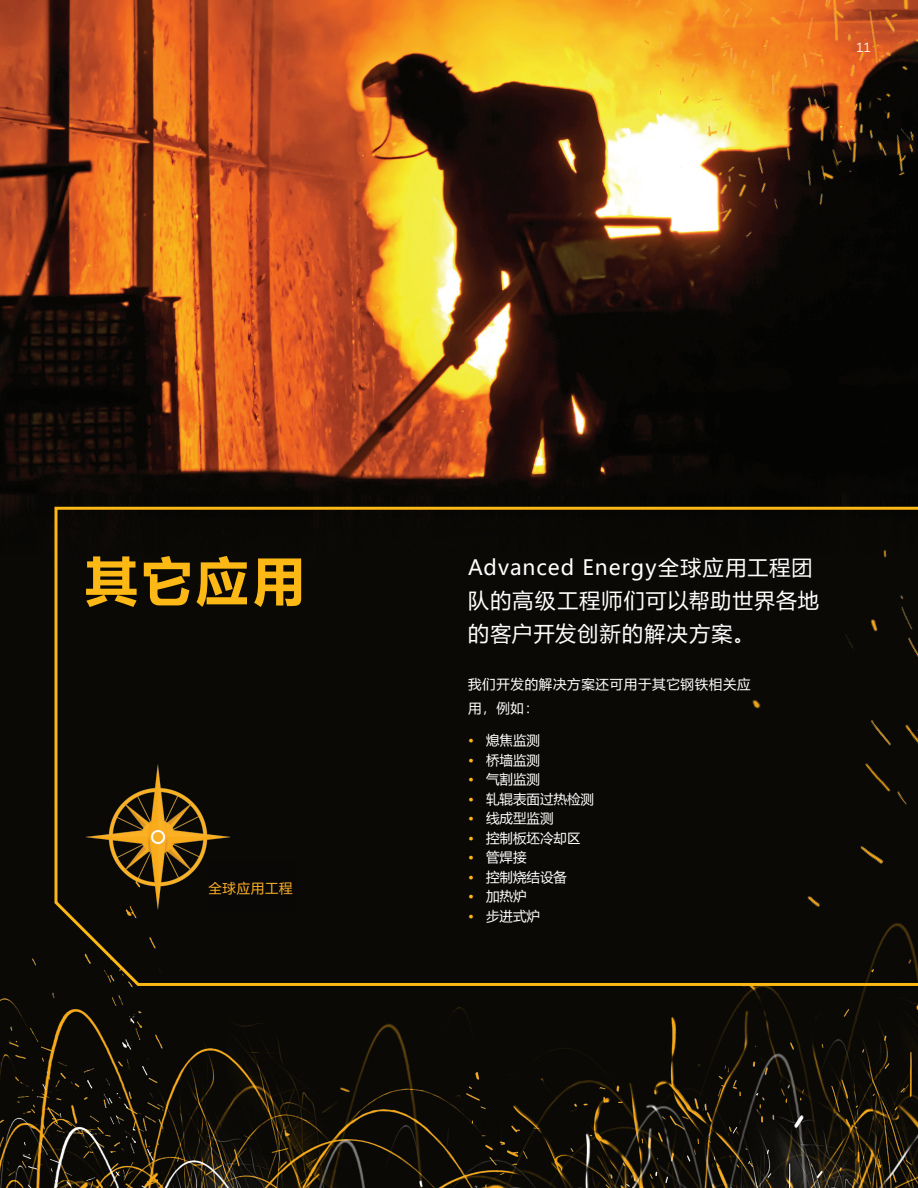
<style>
.page{position:relative;width:918px;height:1188px;background:#fff}
.page>*{position:absolute;margin:0;border:0;box-sizing:border-box;transform-origin:0 0}
.t1{font:700 52.5px "Microsoft Ya Hei";color:#fcb814}
.CH_BC___Table_copy{font:21px/33px "Microsoft Ya Hei";letter-spacing:.05em;color:#fff}
.CH_Paragraph_Style{font:13.5px "Microsoft Ya Hei";color:#fff}
.CH_Paragraph_Style-2{font:13.5px/24px "Microsoft Ya Hei";letter-spacing:.05em;color:#fff}
.Paragraph_Text{font:13.5px "Messina Sans";letter-spacing:.01em;color:#fcb814}
.CH_Paragraph_Style-3{font:13.5px "Microsoft Ya Hei";letter-spacing:.05em;color:#fbb024}
.Paragraph_Text-2{font:13.5px "Messina Sans";color:#fff}
.s1{color:#fcb814}
</style>
<div class="page">
<img style="left:0;top:0;width:918px;height:875px">
<div style="left:0;top:875px;width:918px;height:131px;background:#0a0906"></div>
<div style="left:53px;top:505px;width:865px;height:482px;background:#0a0906"></div>
<img style="left:618px;top:0;width:300px;height:255px">
<div style="left:690px;top:509px;width:228px;height:415px;background:#0a0906"></div>
<img style="left:85px;top:765px;width:145px;height:145px">
<img style="left:0;top:1006px;width:918px;height:182px">
<div style="left:208px;top:862px;width:89px;height:51px;background:#0a0806"></div>
<p class="Paragraph_Text-2" style="left:856px;top:40px;width:17px">11</p>
<p class="t1" style="left:85px;top:544px;width:222px">其它应用</p>
<p class="CH_Paragraph_Style-3" style="left:208px;top:879px;width:86px">全球应用工程</p>
<p class="Paragraph_Text" style="left:208px;top:880px;width:78px">Applications</p>
<p class="CH_BC___Table_copy" style="left:468px;top:550px;width:352px">Advanced Energy全球应用工程团队的高级工程师们可以帮助世界各地的客户开发创新的解决方案。</p>
<p class="CH_Paragraph_Style-2" style="left:468px;top:672px;width:284px">我们开发的解决方案还可用于其它钢铁相关应用，例如：</p>
<p class="CH_Paragraph_Style" style="left:468px;top:731px;width:73px"><span class="s1">•</span> 熄焦监测</p>
<p class="CH_Paragraph_Style" style="left:468px;top:751px;width:73px"><span class="s1">•</span> 桥墙监测</p>
<p class="CH_Paragraph_Style" style="left:468px;top:770px;width:73px"><span class="s1">•</span> 气割监测</p>
<p class="CH_Paragraph_Style" style="left:468px;top:790px;width:127px"><span class="s1">•</span> 轧辊表面过热检测</p>
<p class="CH_Paragraph_Style" style="left:468px;top:809px;width:87px"><span class="s1">•</span> 线成型监测</p>
<p class="CH_Paragraph_Style" style="left:468px;top:829px;width:114px"><span class="s1">•</span> 控制板坯冷却区</p>
<p class="CH_Paragraph_Style" style="left:468px;top:848px;width:60px"><span class="s1">•</span> 管焊接</p>
<p class="CH_Paragraph_Style" style="left:468px;top:868px;width:100px"><span class="s1">•</span> 控制烧结设备</p>
<p class="CH_Paragraph_Style" style="left:468px;top:887px;width:60px"><span class="s1">•</span> 加热炉</p>
<p class="CH_Paragraph_Style" style="left:468px;top:907px;width:73px"><span class="s1">•</span> 步进式炉</p>
</div>
